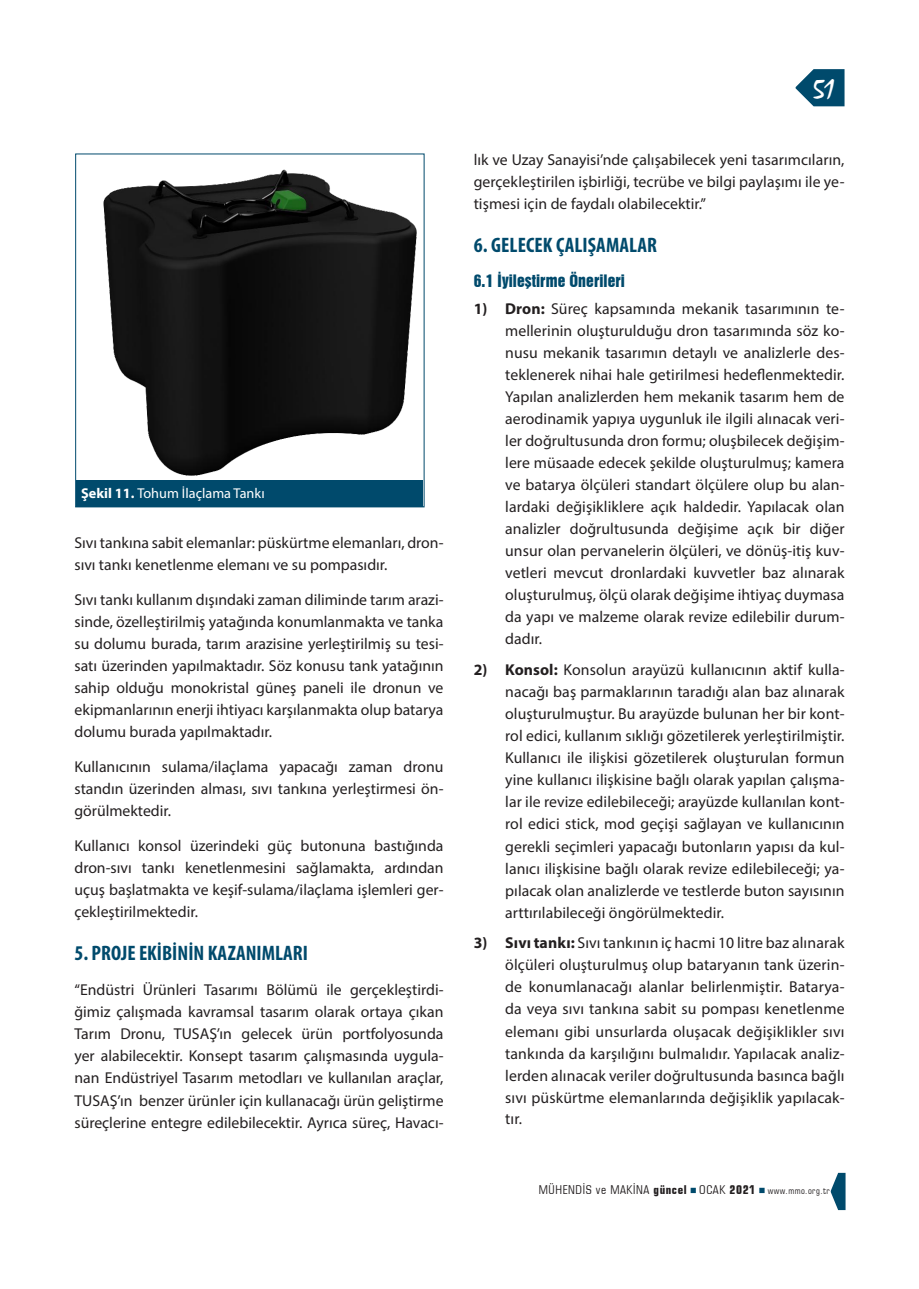
<style>
.page{position:relative;width:919px;height:1289px;background:#fff}
.page>*{position:absolute;margin:0;border:0;box-sizing:border-box;transform-origin:0 0}
.t1{font:27px "TR Mystical Plain";color:#fff}
.kosearabaslikyen{font:700 condensed 21px "Myriad Pro";letter-spacing:.005em;color:#004a6c}
.KOSEMETİN{font:15.75px/22px "Myriad Pro";color:#231f20;text-align:justify}
.yaniarabaslik{font:15.75px "Swiss 921 BT Regular A";letter-spacing:.005em;color:#004a6c}
.sekil_yazisi{font:14.25px "Myriad Pro";color:#fff}
.t2{font:condensed 12px "Square 721 BT";letter-spacing:.05em;color:#231f20}
.t3{font:condensed 9px "Square 721 BT";letter-spacing:.05em;color:#231f20}
.s1{font-weight:700}
</style>
<div class="page">
<svg style="left:795px;top:69px;width:49px;height:37px"></svg>
<svg style="left:830px;top:1172px;width:15px;height:37px"></svg>
<img style="left:103px;top:169px;width:314px;height:307px">
<div style="left:77px;top:479px;width:346px;height:27px;background:#004a6c"></div>
<p class="sekil_yazisi" style="left:81px;top:485px;width:185px"><span class="s1">Şekil 11.</span> Tohum İlaçlama Tankı</p>
<p class="KOSEMETİN" style="left:74px;top:531px;width:370px">Sıvı tankına sabit elemanlar: püskürtme elemanları, dron&shy;sıvı tankı kenetlenme elemanı ve su pompasıdır.</p>
<p class="KOSEMETİN" style="left:74px;top:588px;width:370px">Sıvı tankı kullanım dışındaki zaman diliminde tarım arazi&shy;sinde, özelleştirilmiş yatağında konumlanmakta ve tanka su dolumu burada, tarım arazisine yerleştirilmiş su tesi&shy;satı üzerinden yapılmaktadır. Söz konusu tank yatağının sahip olduğu monokristal güneş paneli ile dronun ve ekipmanlarının enerji ihtiyacı karşılanmakta olup batarya dolumu burada yapılmaktadır.</p>
<p class="KOSEMETİN" style="left:74px;top:755px;width:370px">Kullanıcının sulama/ilaçlama yapacağı zaman dronu standın üzerinden alması, sıvı tankına yerleştirmesi ön&shy;görülmektedir.</p>
<p class="KOSEMETİN" style="left:74px;top:834px;width:370px">Kullanıcı konsol üzerindeki güç butonuna bastığında dron-sıvı tankı kenetlenmesini sağlamakta, ardından uçuş başlatmakta ve keşif-sulama/ilaçlama işlemleri ger&shy;çekleştirilmektedir.</p>
<p class="kosearabaslikyen" style="left:74px;top:940px;width:235px">5. PROJE EKİBİNİN KAZANIMLARI</p>
<p class="KOSEMETİN" style="left:74px;top:978px;width:370px">“Endüstri Ürünleri Tasarımı Bölümü ile gerçekleştirdi&shy;ğimiz çalışmada kavramsal tasarım olarak ortaya çıkan Tarım Dronu, TUSAŞ’ın gelecek ürün portfolyosunda yer alabilecektir. Konsept tasarım çalışmasında uygula&shy;nan Endüstriyel Tasarım metodları ve kullanılan araçlar, TUSAŞ’ın benzer ürünler için kullanacağı ürün geliştirme süreçlerine entegre edilebilecektir. Ayrıca süreç, Havacı-</p>
<h1 class="t1" style="left:813px;top:73px;width:22px">51</h1>
<p class="KOSEMETİN" style="left:473px;top:148px;width:372px">lık ve Uzay Sanayisi’nde çalışabilecek yeni tasarımcıların, gerçekleştirilen işbirliği, tecrübe ve bilgi paylaşımı ile ye&shy;tişmesi için de faydalı olabilecektir.”</p>
<p class="kosearabaslikyen" style="left:473px;top:232px;width:185px">6. GELECEK ÇALIŞAMALAR</p>
<p class="yaniarabaslik" style="left:473px;top:271px;width:153px">6.1 İyileştirme Önerileri</p>
<p class="KOSEMETİN" style="left:505px;top:297px;width:341px;text-indent:-32px"><span class="s1">1) Dron:</span> Süreç kapsamında mekanik tasarımının te&shy;mellerinin oluşturulduğu dron tasarımında söz ko&shy;nusu mekanik tasarımın detaylı ve analizlerle des&shy;teklenerek nihai hale getirilmesi hedeflenmektedir.<br>Yapılan analizlerden hem mekanik tasarım hem de aerodinamik yapıya uygunluk ile ilgili alınacak veri&shy;ler doğrultusunda dron formu; oluşbilecek değişim&shy;lere müsaade edecek şekilde oluşturulmuş; kamera ve batarya ölçüleri standart ölçülere olup bu alan&shy;lardaki değişikliklere açık haldedir. Yapılacak olan analizler doğrultusunda değişime açık bir diğer unsur olan pervanelerin ölçüleri, ve dönüş-itiş kuv&shy;vetleri mevcut dronlardaki kuvvetler baz alınarak oluşturulmuş, ölçü olarak değişime ihtiyaç duymasa da yapı ve malzeme olarak revize edilebilir durum&shy;dadır.</p>
<p class="KOSEMETİN" style="left:505px;top:658px;width:341px;text-indent:-32px"><span class="s1">2) Konsol:</span> Konsolun arayüzü kullanıcının aktif kulla&shy;nacağı baş parmaklarının taradığı alan baz alınarak oluşturulmuştur. Bu arayüzde bulunan her bir kont&shy;rol edici, kullanım sıklığı gözetilerek yerleştirilmiştir.<br>Kullanıcı ile ilişkisi gözetilerek oluşturulan formun yine kullanıcı ilişkisine bağlı olarak yapılan çalışma&shy;lar ile revize edilebileceği; arayüzde kullanılan kont&shy;rol edici stick, mod geçişi sağlayan ve kullanıcının gerekli seçimleri yapacağı butonların yapısı da kul&shy;lanıcı ilişkisine bağlı olarak revize edilebileceği; ya&shy;pılacak olan analizlerde ve testlerde buton sayısının arttırılabileceği öngörülmektedir.</p>
<p class="KOSEMETİN" style="left:505px;top:931px;width:341px;text-indent:-32px"><span class="s1">3) Sıvı tankı:</span> Sıvı tankının iç hacmi 10 litre baz alınarak ölçüleri oluşturulmuş olup bataryanın tank üzerin&shy;de konumlanacağı alanlar belirlenmiştir. Batarya&shy;da veya sıvı tankına sabit su pompası kenetlenme elemanı gibi unsurlarda oluşacak değişiklikler sıvı tankında da karşılığını bulmalıdır. Yapılacak analiz&shy;lerden alınacak veriler doğrultusunda basınca bağlı sıvı püskürtme elemanlarında değişiklik yapılacak&shy;tır.</p>
<p class="t2" style="left:538px;top:1182px;width:218px">MÜHENDİS ve MAKİNA <span class="s1">güncel</span> OCAK <span class="s1">2021</span></p>
<p class="t3" style="left:767px;top:1185px;width:63px">www.mmo.org.tr</p>
</div>
